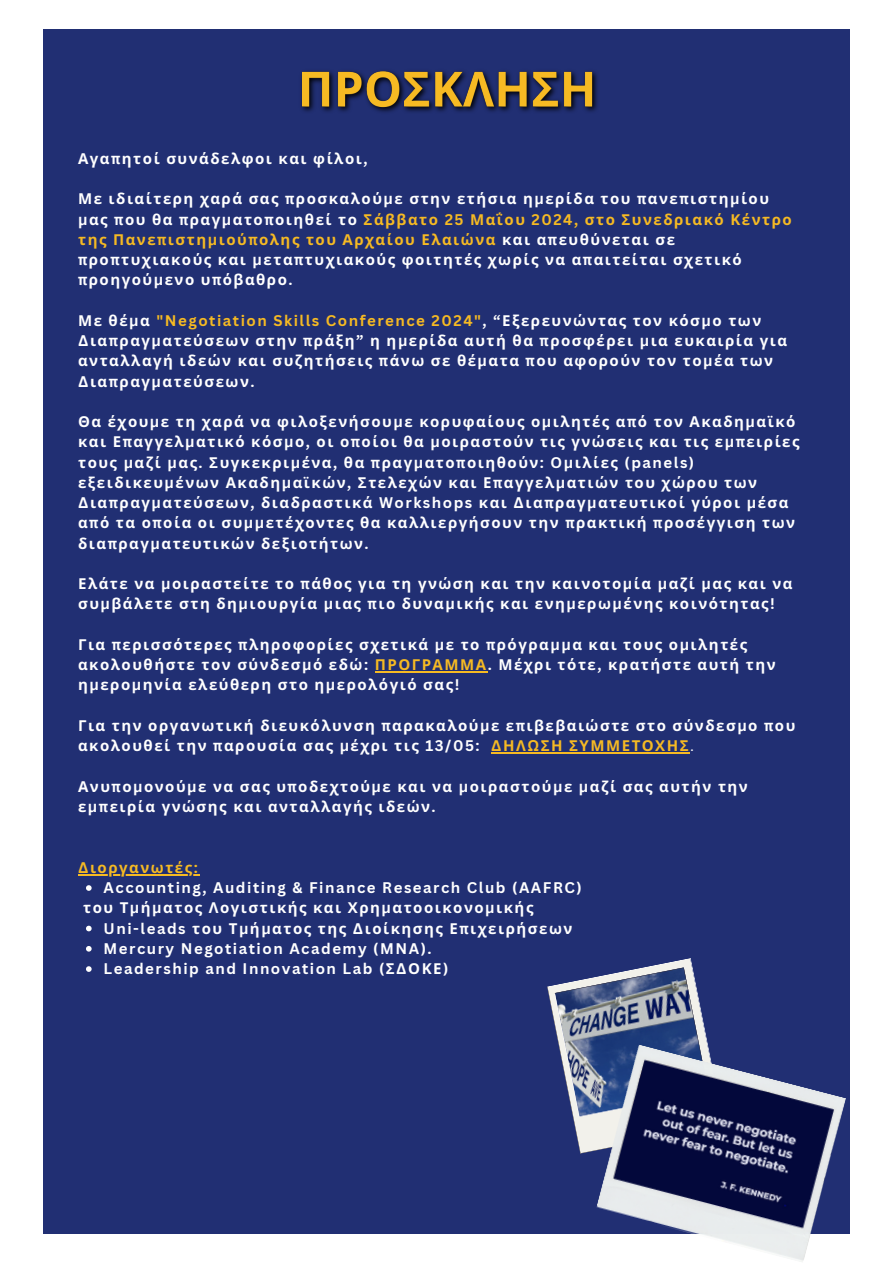
<style>
.page{position:relative;width:894px;height:1264px;background:#fff}
.page>*{position:absolute;margin:0;border:0;box-sizing:border-box;transform-origin:0 0}
.t1{font:700 15px/20.2px "Noto Sans";letter-spacing:.1em;color:#fff}
.t2{font:700 15px/20.2px "Canva Sans";letter-spacing:.1em;color:#fff}
.t3{font:700 15px "Canva Sans";letter-spacing:.1em;color:#f6ba23}
.t4{font:700 15px "Noto Sans";letter-spacing:.1em;color:#f6ba23}
.s1{font-family:"Canva Sans"}
.s2{color:#f6ba23}
.s3{font-family:"Canva Sans";color:#f6ba23}
.s4{font-family:"Noto Sans";color:#fff}
.s5{color:#fff}
.s6{font-family:"Canva Sans";font-weight:400}
.s7{font-family:"Noto Sans"}
</style>
<div class="page">
<div style="left:44px;top:29px;width:805px;height:1204px;background:#212f73"></div>
<hr style="left:374px;top:671px;width:113px;height:1px;background:#f6ba23">
<hr style="left:491px;top:752px;width:199px;height:1px;background:#f6ba23">
<hr style="left:78px;top:874px;width:121px;height:1px;background:#f6ba23">
<svg style="left:86px;top:885px;width:6px;height:5px"></svg>
<svg style="left:86px;top:925px;width:6px;height:6px"></svg>
<svg style="left:86px;top:946px;width:6px;height:5px"></svg>
<svg style="left:86px;top:966px;width:6px;height:5px"></svg>
<svg style="left:547px;top:958px;width:161px;height:195px"></svg>
<img style="left:595px;top:1044px;width:250px;height:218px">
<img style="left:301px;top:70px;width:297px;height:42px">
<p class="t1" style="left:78px;top:148px;width:291px">Αγα<span class="s1">π</span>ητοί συνάδελφοι και φίλοι<span class="s1">,</span></p>
<p class="t1" style="left:78px;top:188px;width:715px">Με ιδιαίτερη χαρά σας <span class="s1">π</span>ροσκαλού<span class="s1">μ</span>ε στην ετήσια η<span class="s1">μ</span>ερίδα του <span class="s1">π</span>ανε<span class="s1">π</span>ιστη<span class="s1">μ</span>ίου <span class="s1">μ</span>ας <span class="s1">π</span>ου θα <span class="s1">π</span>ραγ<span class="s1">μ</span>ατο<span class="s1">π</span>οιηθεί το <span class="s2">Σάββατο</span> <span class="s3">25</span> <span class="s2">Μαΐου</span> <span class="s3">2024,</span> <span class="s2">στο Συνεδριακό Κέντρο της Πανε</span><span class="s3">π</span><span class="s2">ιστη</span><span class="s3">μ</span><span class="s2">ιού</span><span class="s3">π</span><span class="s2">ολης του Αρχαίου Ελαιώνα</span> και α<span class="s1">π</span>ευθύνεται σε <span class="s1">π</span>ρο<span class="s1">π</span>τυχιακούς και <span class="s1">μ</span>ετα<span class="s1">π</span>τυχιακούς φοιτητές χωρίς να α<span class="s1">π</span>αιτείται σχετικό <span class="s1">π</span>ροηγού<span class="s1">μ</span>ενο υ<span class="s1">π</span>όβαθρο<span class="s1">.</span></p>
<p class="t3" style="left:78px;top:310px;width:684px"><span class="s4">Με θέ</span><span class="s5">μ</span><span class="s4">α</span> "Negotiation Skills Conference 2024"<span class="s5">, “</span><span class="s4">Εξερευνώντας τον κόσ</span><span class="s5">μ</span><span class="s4">ο των</span></p>
<p class="t1" style="left:78px;top:330px;width:710px"><span class="s1">Δ</span>ια<span class="s1">π</span>ραγ<span class="s1">μ</span>ατεύσεων στην <span class="s1">π</span>ράξη<span class="s1">”</span> η η<span class="s1">μ</span>ερίδα αυτή θα <span class="s1">π</span>ροσφέρει <span class="s1">μ</span>ια ευκαιρία για ανταλλαγή ιδεών και συζητήσεις <span class="s1">π</span>άνω σε θέ<span class="s1">μ</span>ατα <span class="s1">π</span>ου αφορούν τον το<span class="s1">μ</span>έα των<br><span class="s1">Δ</span>ια<span class="s1">π</span>ραγ<span class="s1">μ</span>ατεύσεων<span class="s1">.</span></p>
<p class="t1" style="left:78px;top:411px;width:722px">Θα έχου<span class="s1">μ</span>ε τη χαρά να φιλοξενήσου<span class="s1">μ</span>ε κορυφαίους ο<span class="s1">μ</span>ιλητές α<span class="s1">π</span>ό τον Ακαδη<span class="s1">μ</span>αϊκό και Ε<span class="s1">π</span>αγγελ<span class="s1">μ</span>ατικό κόσ<span class="s1">μ</span>ο<span class="s1">,</span> οι ο<span class="s1">π</span>οίοι θα <span class="s1">μ</span>οιραστούν τις γνώσεις και τις ε<span class="s1">μπ</span>ειρίες τους <span class="s1">μ</span>αζί <span class="s1">μ</span>ας<span class="s1">.</span> Συγκεκρι<span class="s1">μ</span>ένα<span class="s1">,</span> θα <span class="s1">π</span>ραγ<span class="s1">μ</span>ατο<span class="s1">π</span>οιηθούν<span class="s1">: Oμ</span>ιλίες <span class="s1">(panels) </span>εξειδικευ<span class="s1">μ</span>ένων Ακαδη<span class="s1">μ</span>αϊκών<span class="s1">,</span> Στελεχών και Ε<span class="s1">π</span>αγγελ<span class="s1">μ</span>ατιών του χώρου των <span class="s1">Δ</span>ια<span class="s1">π</span>ραγ<span class="s1">μ</span>ατεύσεων<span class="s1">,</span> διαδραστικά <span class="s1">Workshops</span> και <span class="s1">Δ</span>ια<span class="s1">π</span>ραγ<span class="s1">μ</span>ατευτικοί γύροι <span class="s1">μ</span>έσα α<span class="s1">π</span>ό τα ο<span class="s1">π</span>οία οι συ<span class="s1">μμ</span>ετέχοντες θα καλλιεργήσουν την <span class="s1">π</span>ρακτική <span class="s1">π</span>ροσέγγιση των δια<span class="s1">π</span>ραγ<span class="s1">μ</span>ατευτικών δεξιοτήτων<span class="s1">.</span></p>
<p class="t1" style="left:78px;top:573px;width:715px">Ελάτε να <span class="s1">μ</span>οιραστείτε το <span class="s1">π</span>άθος για τη γνώση και την καινοτο<span class="s1">μ</span>ία <span class="s1">μ</span>αζί <span class="s1">μ</span>ας και να συ<span class="s1">μ</span>βάλετε στη δη<span class="s1">μ</span>ιουργία <span class="s1">μ</span>ιας <span class="s1">π</span>ιο δυνα<span class="s1">μ</span>ικής και ενη<span class="s1">μ</span>ερω<span class="s1">μ</span>ένης κοινότητας<span class="s1">!</span></p>
<p class="t1" style="left:78px;top:634px;width:699px">Για <span class="s1">π</span>ερισσότερες <span class="s1">π</span>ληροφορίες σχετικά <span class="s1">μ</span>ε το <span class="s1">π</span>ρόγρα<span class="s1">μμ</span>α και τους ο<span class="s1">μ</span>ιλητές ακολουθήστε τον σύνδεσ<span class="s1">μ</span>ό εδώ<span class="s1">:</span> <span class="s2">ΠΡΟΓΡΑΜΜΑ</span><span class="s1">.</span> Μέχρι τότε<span class="s1">,</span> κρατήστε αυτή την η<span class="s1">μ</span>ερο<span class="s1">μ</span>ηνία ελεύθερη στο η<span class="s1">μ</span>ερολόγιό σας<span class="s1">!</span></p>
<p class="t1" style="left:78px;top:715px;width:718px">Για την οργανωτική διευκόλυνση <span class="s1">π</span>αρακαλού<span class="s1">μ</span>ε ε<span class="s1">π</span>ιβεβαιώστε στο σύνδεσ<span class="s1">μ</span>ο <span class="s1">π</span>ου ακολουθεί την <span class="s1">π</span>αρουσία σας <span class="s1">μ</span>έχρι τις <span class="s1">13/05:</span> <span class="s3">Δ</span><span class="s2">ΗΛ</span><span class="s3">Ω</span><span class="s2">ΣΗ ΣΥΜΜΕΤΟΧΗΣ</span><span class="s6">.</span></p>
<p class="t1" style="left:78px;top:775px;width:671px">Ανυ<span class="s1">π</span>ο<span class="s1">μ</span>ονού<span class="s1">μ</span>ε να σας υ<span class="s1">π</span>οδεχτού<span class="s1">μ</span>ε και να <span class="s1">μ</span>οιραστού<span class="s1">μ</span>ε <span class="s1">μ</span>αζί σας αυτήν την ε<span class="s1">μπ</span>ειρία γνώσης και ανταλλαγής ιδεών<span class="s1">.</span></p>
<p class="t4" style="left:78px;top:856px;width:121px"><span class="s1">Δ</span>ιοργανωτές<span class="s1">:</span></p>
<p class="t2" style="left:104px;top:877px;width:479px">Accounting, Auditing &amp; Finance Research Club (AAFRC)</p>
<p class="t1" style="left:104px;top:897px;width:470px;text-indent:-20px">του Τ<span class="s1">μ</span>ή<span class="s1">μ</span>ατος Λογιστικής και Χρη<span class="s1">μ</span>ατοοικονο<span class="s1">μ</span>ικής<br><span class="s1">Uni-leads</span> του Τ<span class="s1">μ</span>ή<span class="s1">μ</span>ατος της <span class="s1">Δ</span>ιοίκησης Ε<span class="s1">π</span>ιχειρήσεων</p>
<p class="t2" style="left:104px;top:937px;width:346px">Mercury Negotiation Academy (MNA).<br>Leadership and Innovation Lab (<span class="s7">Σ</span>Δ<span class="s7">ΟΚΕ</span>)</p>
</div>
